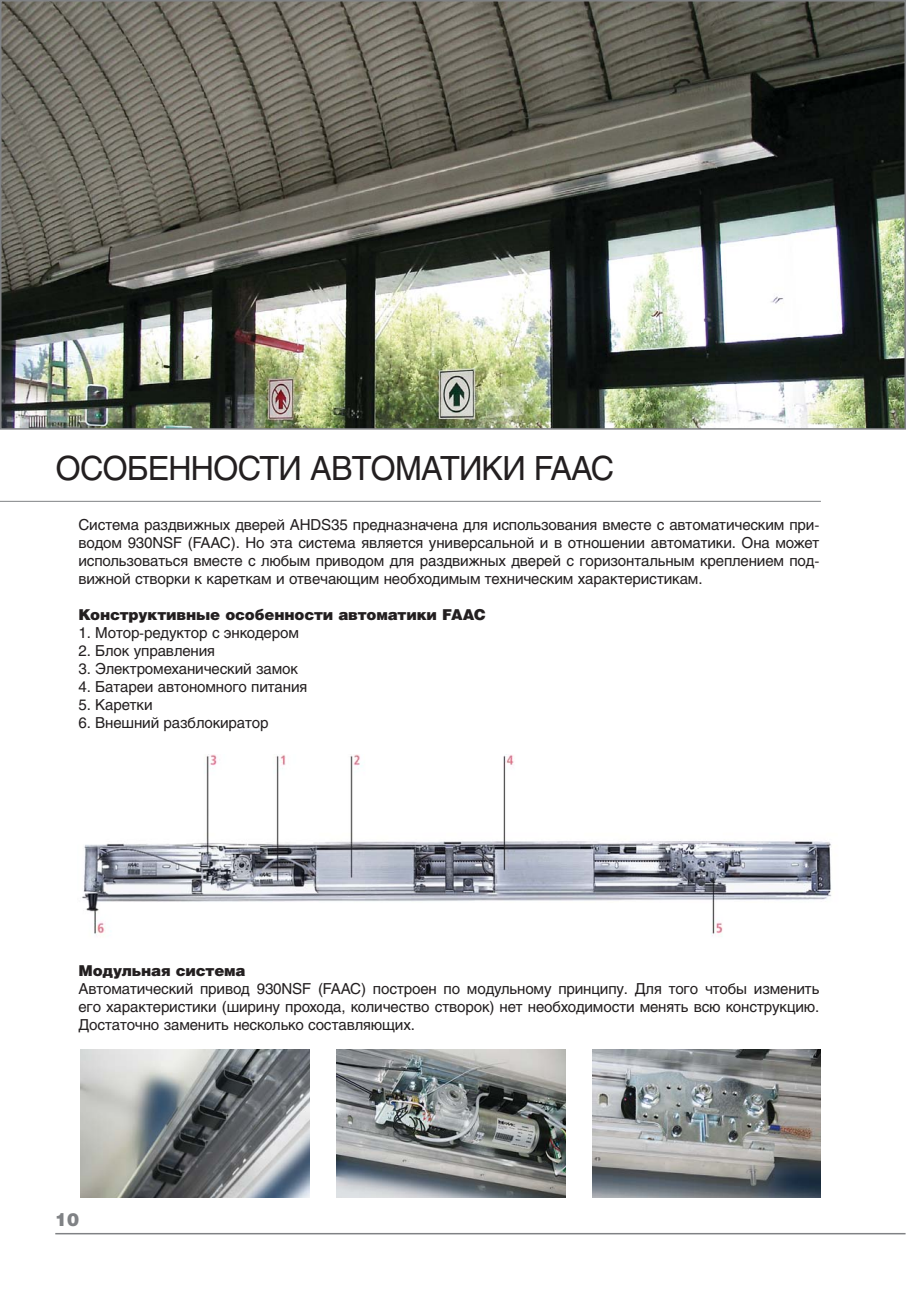
<style>
.page{position:relative;width:906px;height:1289px;background:#fff}
.page>*{position:absolute;margin:0;border:0;box-sizing:border-box;transform-origin:0 0}
.t1{font:33px "Helios";letter-spacing:-.025em;color:#231f20}
.t2{font:900 18px "Helios";color:#808285}
.t3{font:15px/18px "Helios";letter-spacing:-.01em;color:#231f20;text-align:justify}
.t4{font:900 15px "Helios";letter-spacing:-.01em;color:#231f20}
</style>
<div class="page">
<hr style="left:55px;top:1232px;width:850px;height:2px;background:#808285">
<img style="left:3px;top:3px;width:900px;height:423px">
<div style="left:0;top:0;width:906px;height:429px;border:2px solid #808285"></div>
<hr style="left:0;top:501px;width:821px;height:1px;background:#808285">
<img style="left:82px;top:754px;width:749px;height:182px">
<img style="left:81px;top:1049px;width:229px;height:148px">
<img style="left:336px;top:1049px;width:229px;height:148px">
<img style="left:592px;top:1049px;width:229px;height:148px">
<h1 class="t1" style="left:55px;top:455px;width:560px">ОСОБЕННОСТИ АВТОМАТИКИ FAAC</h1>
<p class="t3" style="left:78px;top:517px;width:742px">Система раздвижных дверей AHDS35 предназначена для использования вместе с автоматическим при&shy;водом 930NSF (FAAC). Но эта система является универсальной и в отношении автоматики. Она может использоваться вместе с любым приводом для раздвижных дверей с горизонтальным креплением под&shy;вижной створки к кареткам и отвечающим необходимым техническим характеристикам.</p>
<p class="t4" style="left:78px;top:609px;width:409px">Конструктивные особенности автоматики FAAC</p>
<p class="t3" style="left:78px;top:625px;width:222px">1. Мотор-редуктор с энкодером</p>
<p class="t3" style="left:78px;top:643px;width:138px">2. Блок управления</p>
<p class="t3" style="left:78px;top:661px;width:221px">3. Электромеханический замок</p>
<p class="t3" style="left:78px;top:679px;width:230px">4. Батареи автономного питания</p>
<p class="t3" style="left:78px;top:697px;width:76px">5. Каретки</p>
<p class="t3" style="left:78px;top:715px;width:192px">6. Внешний разблокиратор</p>
<p class="t4" style="left:78px;top:965px;width:169px">Модульная система</p>
<p class="t3" style="left:78px;top:981px;width:742px">Автоматический привод 930NSF (FAAC) построен по модульному принципу. Для того чтобы изменить его характеристики (ширину прохода, количество створок) нет необходимости менять всю конструкцию.<br>Достаточно заменить несколько составляющих.</p>
<p class="t2" style="left:55px;top:1213px;width:26px">10</p>
</div>
